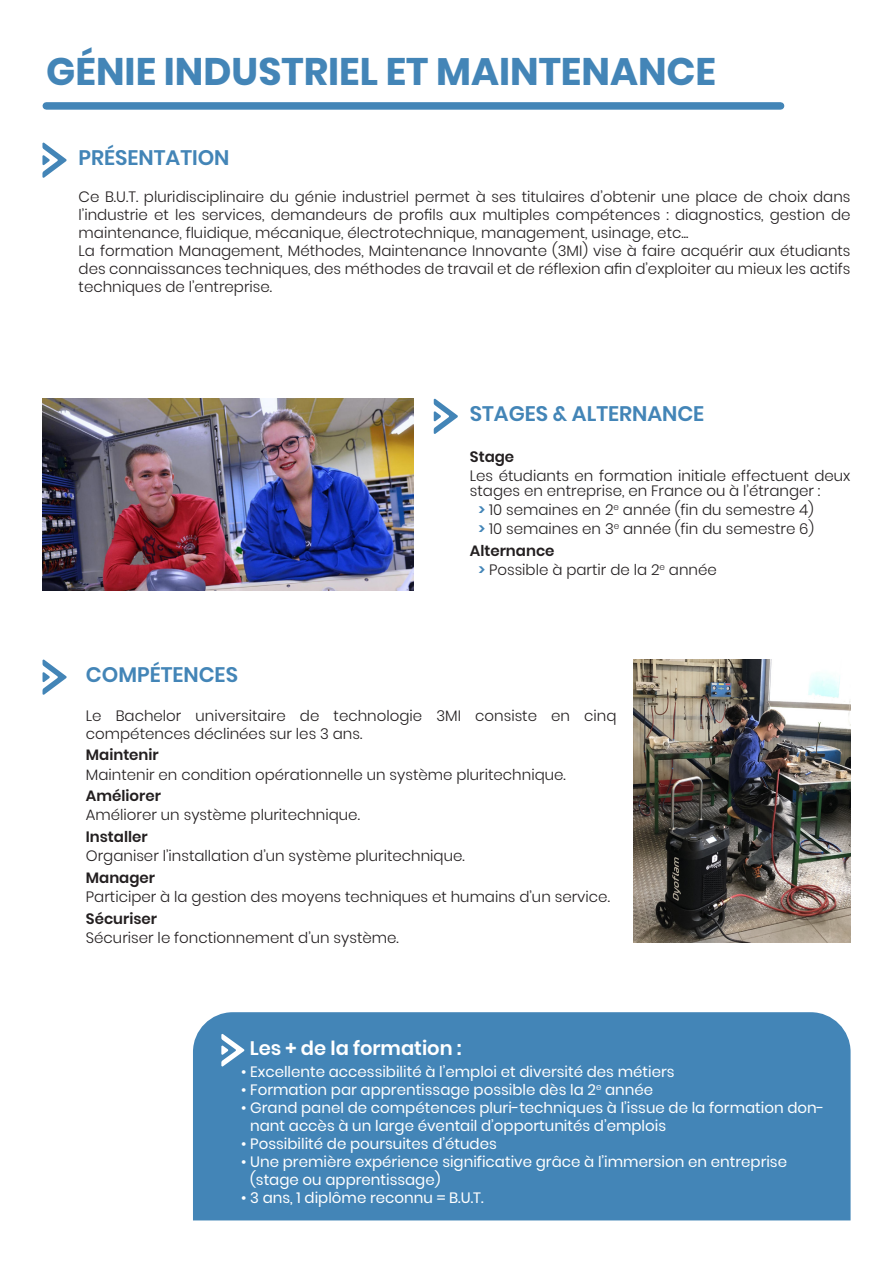
<style>
.page{position:relative;width:893px;height:1263px;background:#fff}
.page>*{position:absolute;margin:0;border:0;box-sizing:border-box;transform-origin:0 0}
.t1{font:700 38.25px "Poppins";color:#4385b7}
.t2{font:600 21px "Poppins";color:#4385b7}
.t3{font:600 19.5px "Poppins";color:#fff}
.A_TEM_Titre_Chapo{font:300 15px/18px "Poppins";color:#231f20}
.t4{font:15px/18px "Poppins";color:#fff}
.t5{font:600 15px "Poppins";color:#231f20}
.s1{font-weight:600;color:#4385b7}
</style>
<div class="page">
<div style="left:193px;top:1012px;width:658px;height:209px;background:#4385b7"></div>
<svg style="left:221px;top:1033px;width:24px;height:34px"></svg>
<svg style="left:43px;top:659px;width:24px;height:36px"></svg>
<div style="left:46px;top:102px;width:735px;height:8px;background:#4385b7"></div>
<svg style="left:42px;top:142px;width:25px;height:36px"></svg>
<svg style="left:434px;top:398px;width:24px;height:36px"></svg>
<img style="left:42px;top:399px;width:371px;height:191px">
<img style="left:633px;top:659px;width:217px;height:284px">
<p class="t1" style="left:46px;top:49px;width:671px">GÉNIE INDUSTRIEL ET MAINTENANCE</p>
<p class="t2" style="left:79px;top:145px;width:152px">PRÉSENTATION</p>
<p class="A_TEM_Titre_Chapo" style="left:79px;top:188px;width:773px;text-align:justify">Ce B.U.T. pluridisciplinaire du génie industriel permet à ses titulaires d’obtenir une place de choix dans l’industrie et les services, demandeurs de profils aux multiples compétences : diagnostics, gestion de maintenance, fluidique, mécanique, électrotechnique, management, usinage, etc...</p>
<p class="A_TEM_Titre_Chapo" style="left:79px;top:242px;width:773px;text-align:justify">La formation Management, Méthodes, Maintenance Innovante (3MI) vise à faire acquérir aux étudiants des connaissances techniques, des méthodes de travail et de réflexion afin d’exploiter au mieux les actifs techniques de l’entreprise.</p>
<p class="t2" style="left:470px;top:401px;width:236px">STAGES &amp; ALTERNANCE</p>
<p class="t5" style="left:470px;top:448px;width:46px">Stage</p>
<p class="A_TEM_Titre_Chapo" style="left:470px;top:468px;width:382px;line-height:15px">Les étudiants en formation initiale effectuent deux stages en entreprise, en France ou à l’étranger :</p>
<p class="A_TEM_Titre_Chapo" style="left:478px;top:501px;width:337px"><span class="s1">&gt;</span> 10 semaines en 2<sup>e</sup> année (fin du semestre 4)</p>
<p class="A_TEM_Titre_Chapo" style="left:478px;top:520px;width:337px"><span class="s1">&gt;</span> 10 semaines en 3<sup>e</sup> année (fin du semestre 6)</p>
<p class="t5" style="left:470px;top:542px;width:86px">Alternance</p>
<p class="A_TEM_Titre_Chapo" style="left:478px;top:561px;width:240px"><span class="s1">&gt;</span> Possible à partir de la 2<sup>e</sup> année</p>
<p class="t2" style="left:86px;top:662px;width:154px">COMPÉTENCES</p>
<p class="A_TEM_Titre_Chapo" style="left:86px;top:706px;width:532px">Le Bachelor universitaire de technologie 3MI consiste en cinq compétences déclinées sur les 3 ans.</p>
<p class="t5" style="left:86px;top:746px;width:74px">Maintenir</p>
<p class="A_TEM_Titre_Chapo" style="left:86px;top:765px;width:481px">Maintenir en condition opérationnelle un système pluritechnique.</p>
<p class="t5" style="left:86px;top:787px;width:77px">Améliorer</p>
<p class="A_TEM_Titre_Chapo" style="left:86px;top:806px;width:276px">Améliorer un système pluritechnique.</p>
<p class="t5" style="left:86px;top:828px;width:63px">Installer</p>
<p class="A_TEM_Titre_Chapo" style="left:86px;top:847px;width:380px">Organiser l’installation d’un système pluritechnique.</p>
<p class="t5" style="left:86px;top:869px;width:71px">Manager</p>
<p class="A_TEM_Titre_Chapo" style="left:86px;top:888px;width:526px">Participer à la gestion des moyens techniques et humains d’un service.</p>
<p class="t5" style="left:86px;top:910px;width:73px">Sécuriser</p>
<p class="A_TEM_Titre_Chapo" style="left:86px;top:929px;width:314px">Sécuriser le fonctionnement d’un système.</p>
<p class="t3" style="left:250px;top:1037px;width:214px">Les + de la formation :</p>
<p class="t4" style="left:241px;top:1063px;width:435px">• Excellente accessibilité à l’emploi et diversité des métiers</p>
<p class="t4" style="left:241px;top:1081px;width:414px">• Formation par apprentissage possible dès la 2<sup>e</sup> année</p>
<p class="t4" style="left:250px;top:1099px;width:576px;text-indent:-9px">• Grand panel de compétences pluri-techniques à l’issue de la formation don&shy;nant accès à un large éventail d’opportunités d’emplois</p>
<p class="t4" style="left:241px;top:1135px;width:257px">• Possibilité de poursuites d’études</p>
<p class="t4" style="left:250px;top:1153px;width:538px;text-indent:-9px">• Une première expérience significative grâce à l’immersion en entreprise (stage ou apprentissage)</p>
<p class="t4" style="left:241px;top:1189px;width:244px">• 3 ans, 1 diplôme reconnu = B.U.T.</p>
</div>
